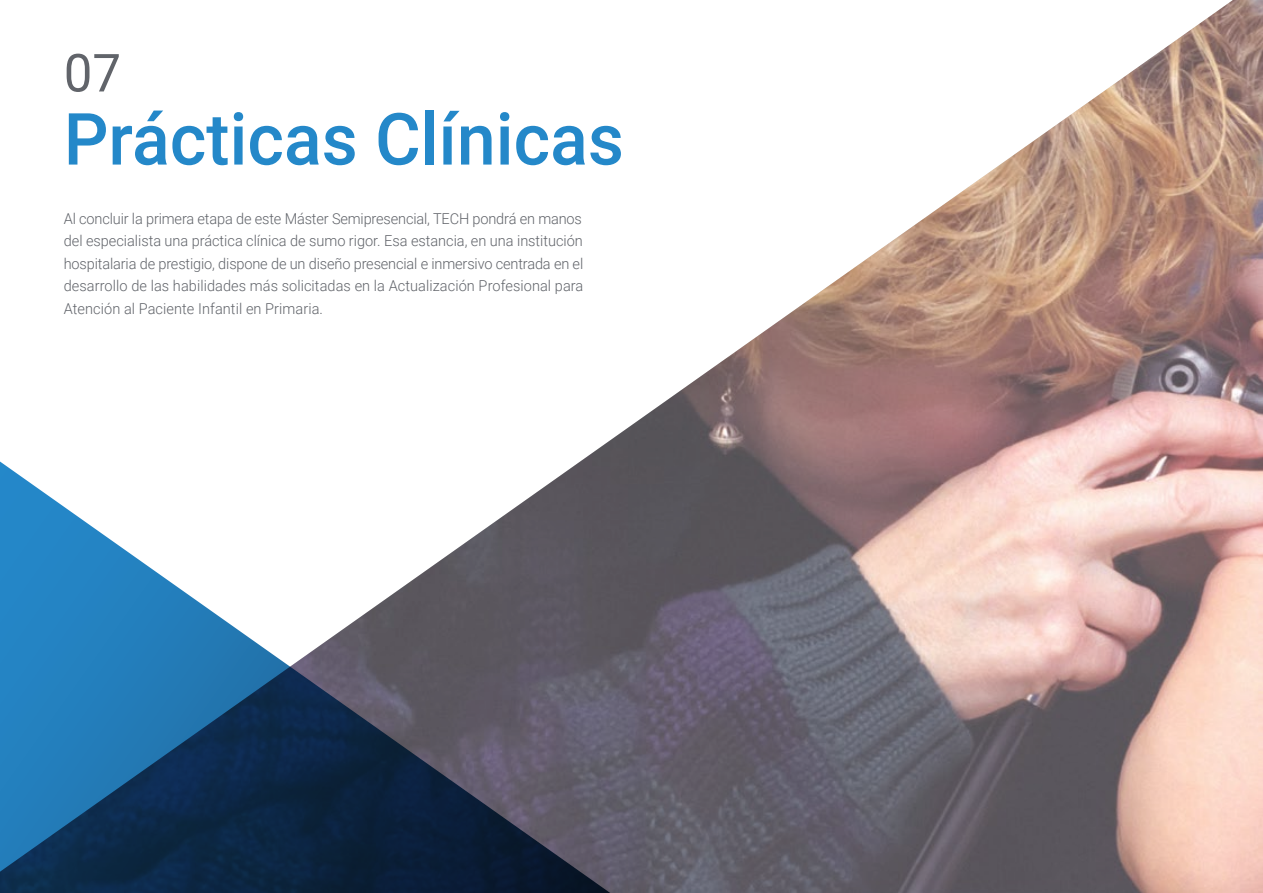
<style>
.page{position:relative;width:1263px;height:893px;background:#fff}
.page>*{position:absolute;margin:0;border:0;box-sizing:border-box;transform-origin:0 0}
.t1{font:500 72px "Roboto";color:#2488c9}
.t2{font:52.5px "Roboto";color:#61646a}
.t3{font:300 15px/22.5px "Roboto";letter-spacing:.005em;color:#61646a;text-align:justify}
</style>
<div class="page">
<img style="left:602px;top:0;width:661px;height:893px">
<svg style="left:0;top:446px;width:640px;height:447px"></svg>
<h2 class="t2" style="left:64px;top:36px;width:59px">07</h2>
<h1 class="t1" style="left:64px;top:89px;width:562px">Prácticas Clínicas</h1>
<p class="t3" style="left:64px;top:207px;width:521px">Al concluir la primera etapa de este Máster Semipresencial, TECH pondrá en manos del especialista una práctica clínica de sumo rigor. Esa estancia, en una institución hospitalaria de prestigio, dispone de un diseño presencial e inmersivo centrada en el desarrollo de las habilidades más solicitadas en la Actualización Profesional para Atención al Paciente Infantil en Primaria.</p>
</div>
